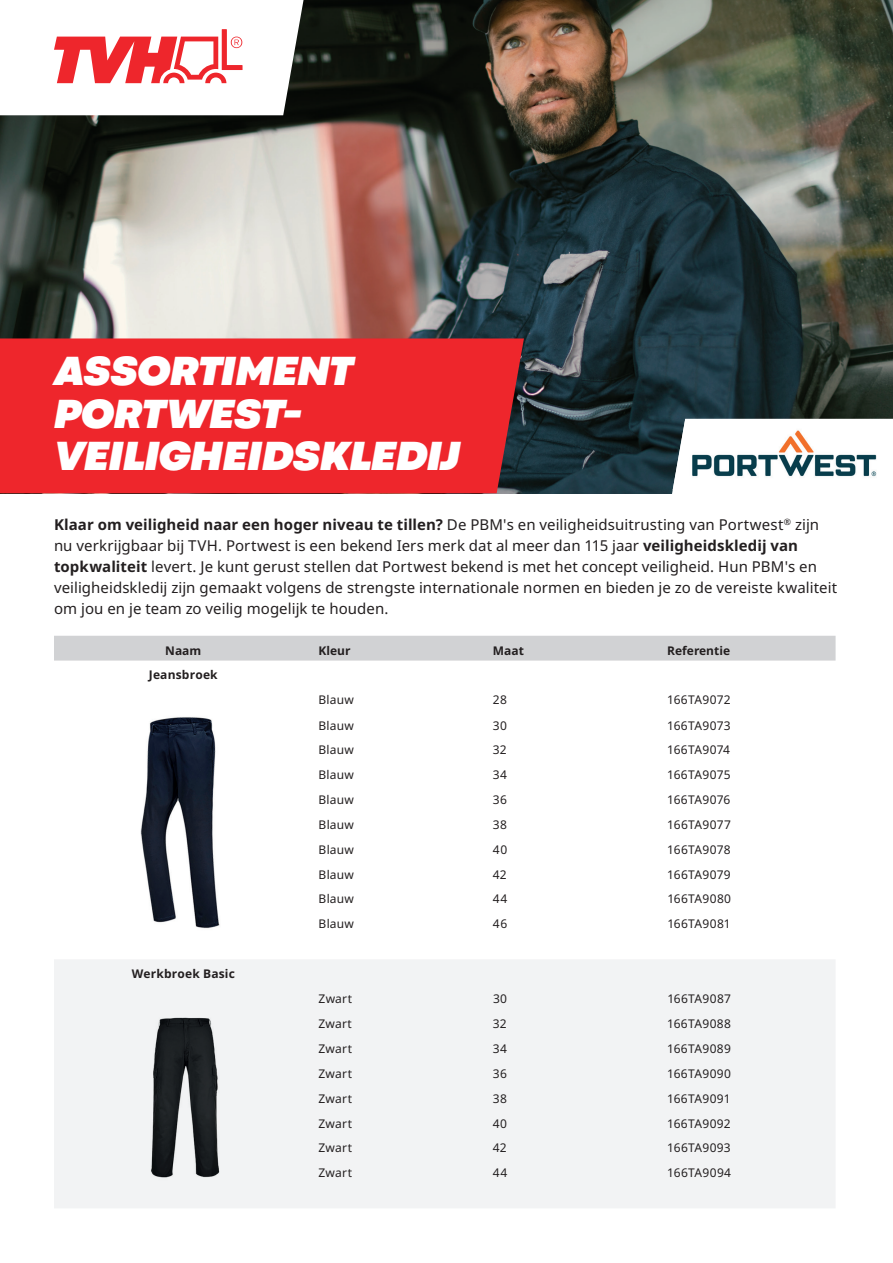
<style>
.page{position:relative;width:893px;height:1263px;background:#fff}
.page>*{position:absolute;margin:0;border:0;box-sizing:border-box;transform-origin:0 0}
.t1{font:italic 900 42.45px/42.8px "Codec Pro";letter-spacing:-.005em;color:#fff}
.t2{font:15px/21px "Noto Sans";letter-spacing:.005em;color:#231f20}
.t3{font:12px "Noto Sans";letter-spacing:.025em;color:#231f20}
.t4{font:700 12px "Noto Sans";letter-spacing:.01em;color:#231f20}
.s1{font-weight:700}
</style>
<div class="page">
<img style="left:0;top:0;width:893px;height:493px">
<div style="left:0;top:338px;width:524px;height:155px;background:#ee262c"></div>
<svg style="left:0;top:0;width:304px;height:115px"></svg>
<div style="left:54px;top:636px;width:782px;height:24px;background:#d1d2d4"></div>
<div style="left:54px;top:960px;width:781px;height:248px;background:#f2f3f4"></div>
<img style="left:140px;top:717px;width:80px;height:212px">
<img style="left:98px;top:1009px;width:174px;height:174px">
<svg style="left:669px;top:419px;width:224px;height:75px"></svg>
<img style="left:673px;top:419px;width:220px;height:71px">
<h1 class="t1" style="left:54px;top:348px;width:407px">ASSORTIMENT<br>PORTWEST-<br>VEILIGHEIDSKLEDIJ</h1>
<p class="t2" style="left:54px;top:514px;width:785px"><span class="s1">Klaar om veiligheid naar een hoger niveau te tillen?</span> De PBM's en veiligheidsuitrusting van Portwest<sup>®</sup> zijn nu verkrijgbaar bij TVH. Portwest is een bekend Iers merk dat al meer dan 115 jaar <span class="s1">veiligheidskledij van topkwaliteit</span> levert. Je kunt gerust stellen dat Portwest bekend is met het concept veiligheid. Hun PBM's en veiligheidskledij zijn gemaakt volgens de strengste internationale normen en bieden je zo de vereiste kwaliteit om jou en je team zo veilig mogelijk te houden.</p>
<p class="t4" style="left:165px;top:642px;width:38px">Naam</p>
<p class="t4" style="left:319px;top:642px;width:34px">Kleur</p>
<p class="t4" style="left:493px;top:642px;width:33px">Maat</p>
<p class="t4" style="left:667px;top:642px;width:64px">Referentie</p>
<p class="t4" style="left:149px;top:666px;width:70px">Jeansbroek</p>
<p class="t3" style="left:319px;top:692px;width:37px">Blauw</p>
<p class="t3" style="left:493px;top:692px;width:16px">28</p>
<p class="t3" style="left:667px;top:692px;width:65px">166TA9072</p>
<p class="t3" style="left:319px;top:717px;width:37px">Blauw</p>
<p class="t3" style="left:493px;top:717px;width:16px">30</p>
<p class="t3" style="left:667px;top:717px;width:65px">166TA9073</p>
<p class="t3" style="left:319px;top:742px;width:37px">Blauw</p>
<p class="t3" style="left:493px;top:742px;width:15px">32</p>
<p class="t3" style="left:667px;top:742px;width:64px">166TA9074</p>
<p class="t3" style="left:319px;top:766px;width:37px">Blauw</p>
<p class="t3" style="left:493px;top:766px;width:16px">34</p>
<p class="t3" style="left:667px;top:766px;width:65px">166TA9075</p>
<p class="t3" style="left:319px;top:791px;width:37px">Blauw</p>
<p class="t3" style="left:493px;top:791px;width:16px">36</p>
<p class="t3" style="left:667px;top:791px;width:65px">166TA9076</p>
<p class="t3" style="left:319px;top:816px;width:37px">Blauw</p>
<p class="t3" style="left:493px;top:816px;width:16px">38</p>
<p class="t3" style="left:667px;top:816px;width:65px">166TA9077</p>
<p class="t3" style="left:319px;top:841px;width:37px">Blauw</p>
<p class="t3" style="left:493px;top:841px;width:16px">40</p>
<p class="t3" style="left:667px;top:841px;width:65px">166TA9078</p>
<p class="t3" style="left:319px;top:866px;width:37px">Blauw</p>
<p class="t3" style="left:493px;top:866px;width:15px">42</p>
<p class="t3" style="left:667px;top:866px;width:65px">166TA9079</p>
<p class="t3" style="left:319px;top:890px;width:37px">Blauw</p>
<p class="t3" style="left:493px;top:890px;width:16px">44</p>
<p class="t3" style="left:667px;top:890px;width:65px">166TA9080</p>
<p class="t3" style="left:319px;top:915px;width:37px">Blauw</p>
<p class="t3" style="left:493px;top:915px;width:16px">46</p>
<p class="t3" style="left:667px;top:915px;width:65px">166TA9081</p>
<p class="t4" style="left:132px;top:965px;width:105px">Werkbroek Basic</p>
<p class="t3" style="left:319px;top:990px;width:35px">Zwart</p>
<p class="t3" style="left:493px;top:990px;width:16px">30</p>
<p class="t3" style="left:667px;top:990px;width:65px">166TA9087</p>
<p class="t3" style="left:319px;top:1015px;width:35px">Zwart</p>
<p class="t3" style="left:493px;top:1015px;width:15px">32</p>
<p class="t3" style="left:667px;top:1015px;width:65px">166TA9088</p>
<p class="t3" style="left:319px;top:1040px;width:35px">Zwart</p>
<p class="t3" style="left:493px;top:1040px;width:16px">34</p>
<p class="t3" style="left:667px;top:1040px;width:65px">166TA9089</p>
<p class="t3" style="left:319px;top:1065px;width:35px">Zwart</p>
<p class="t3" style="left:493px;top:1065px;width:16px">36</p>
<p class="t3" style="left:667px;top:1065px;width:65px">166TA9090</p>
<p class="t3" style="left:319px;top:1090px;width:35px">Zwart</p>
<p class="t3" style="left:493px;top:1090px;width:16px">38</p>
<p class="t3" style="left:667px;top:1090px;width:65px">166TA9091</p>
<p class="t3" style="left:319px;top:1115px;width:35px">Zwart</p>
<p class="t3" style="left:493px;top:1115px;width:16px">40</p>
<p class="t3" style="left:667px;top:1115px;width:65px">166TA9092</p>
<p class="t3" style="left:319px;top:1140px;width:35px">Zwart</p>
<p class="t3" style="left:493px;top:1140px;width:15px">42</p>
<p class="t3" style="left:667px;top:1140px;width:65px">166TA9093</p>
<p class="t3" style="left:319px;top:1164px;width:35px">Zwart</p>
<p class="t3" style="left:493px;top:1164px;width:16px">44</p>
<p class="t3" style="left:667px;top:1164px;width:65px">166TA9094</p>
</div>
